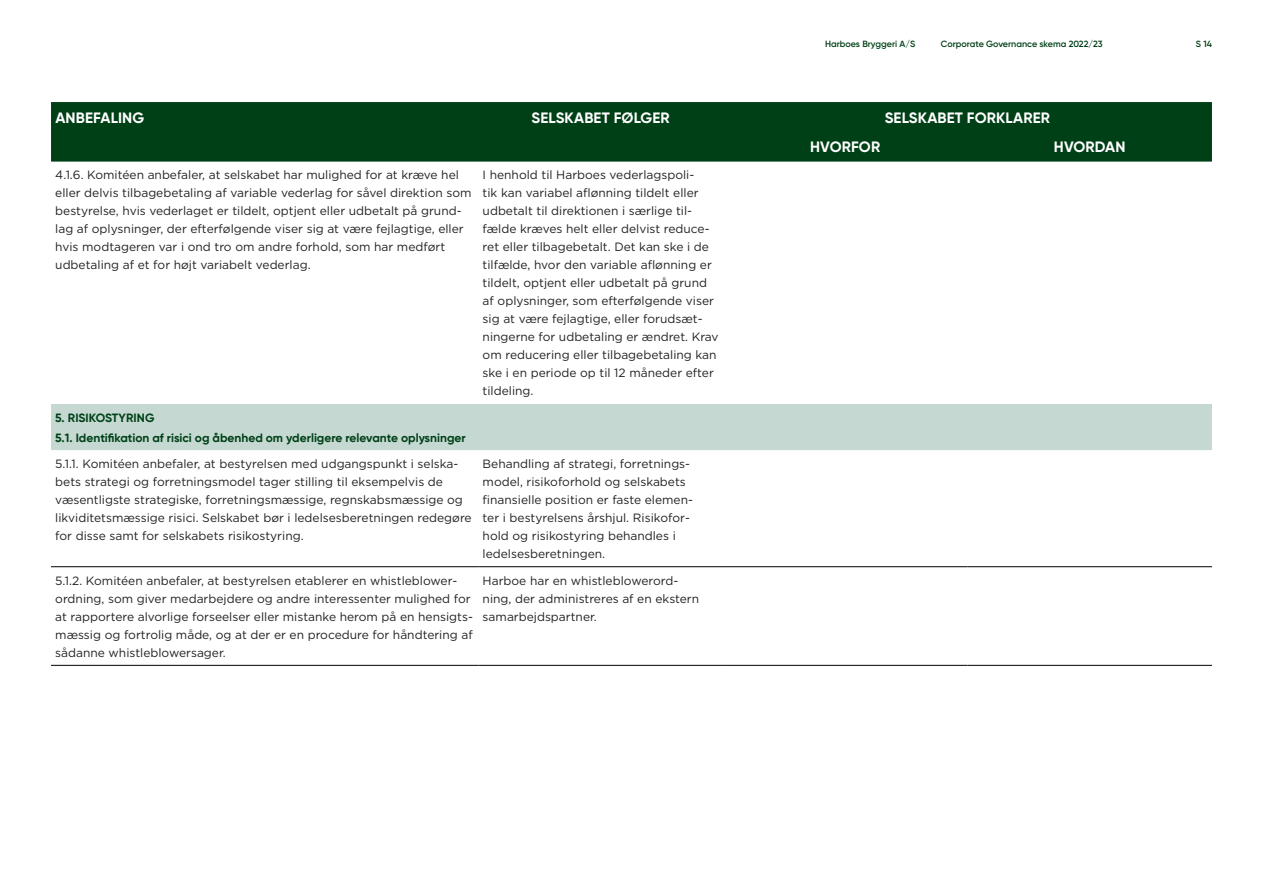
<style>
.page{position:relative;width:1263px;height:893px;background:#fff}
.page>*{position:absolute;margin:0;border:0;box-sizing:border-box;transform-origin:0 0}
.Skema_BIG_Header{font:700 15px "Gilroy Office";letter-spacing:.01em;color:#fff}
.Skema_Brødtekst{font:12px/18px "Gotham";color:#212121}
.Skema_Header_2{font:700 12px "Gilroy Office";color:#004017}
.Skema_Header_1{font:700 12px "Gilroy Office";letter-spacing:.01em;color:#004017}
.t1{font:600 9px "Gilroy Office";color:#004017}
</style>
<div class="page">
<div style="left:51px;top:102px;width:1161px;height:60px;background:#004017"></div>
<div style="left:51px;top:404px;width:1161px;height:46px;background:#c5d9d2"></div>
<hr style="left:51px;top:566px;width:427px;height:1px;background:#000">
<hr style="left:478px;top:566px;width:245px;height:1px;background:#000">
<hr style="left:723px;top:566px;width:244px;height:1px;background:#000">
<hr style="left:967px;top:566px;width:245px;height:1px;background:#000">
<hr style="left:51px;top:665px;width:427px;height:1px;background:#000">
<hr style="left:478px;top:665px;width:245px;height:1px;background:#000">
<hr style="left:723px;top:665px;width:244px;height:1px;background:#000">
<hr style="left:967px;top:665px;width:245px;height:1px;background:#000">
<p class="t1" style="left:825px;top:38px;width:92px">Harboes Bryggeri A/S</p>
<p class="t1" style="left:941px;top:38px;width:163px">Corporate Governance skema 2022/23</p>
<p class="t1" style="left:1196px;top:38px;width:18px">S 14</p>
<p class="Skema_BIG_Header" style="left:55px;top:108px;width:90px">ANBEFALING</p>
<p class="Skema_BIG_Header" style="left:532px;top:108px;width:140px">SELSKABET FØLGER</p>
<p class="Skema_BIG_Header" style="left:885px;top:108px;width:167px">SELSKABET FORKLARER</p>
<p class="Skema_BIG_Header" style="left:810px;top:138px;width:72px">HVORFOR</p>
<p class="Skema_BIG_Header" style="left:1054px;top:138px;width:73px">HVORDAN</p>
<p class="Skema_Brødtekst" style="left:55px;top:166px;width:418px">4.1.6. Komitéen anbefaler, at selskabet har mulighed for at kræve hel eller delvis tilbagebetaling af variable vederlag for såvel direktion som bestyrelse, hvis vederlaget er tildelt, optjent eller udbetalt på grund&shy;lag af oplysninger, der efterfølgende viser sig at være fejlagtige, eller hvis modtageren var i ond tro om andre forhold, som har medført udbetaling af et for højt variabelt vederlag.</p>
<p class="Skema_Brødtekst" style="left:483px;top:166px;width:237px">I henhold til Harboes vederlagspoli-<br>tik kan variabel aflønning tildelt eller udbetalt til direktionen i særlige til&shy;fælde kræves helt eller delvist reduce&shy;ret eller tilbagebetalt. Det kan ske i de tilfælde, hvor den variable aflønning er tildelt, optjent eller udbetalt på grund af oplysninger, som efterfølgende viser sig at være fejlagtige, eller forudsæt&shy;ningerne for udbetaling er ændret. Krav om reducering eller tilbagebetaling kan ske i en periode op til 12 måneder efter tildeling.</p>
<p class="Skema_Header_1" style="left:55px;top:410px;width:101px">5. RISIKOSTYRING</p>
<p class="Skema_Header_2" style="left:55px;top:430px;width:412px">5.1. Identifikation af risici og åbenhed om yderligere relevante oplysninger</p>
<p class="Skema_Brødtekst" style="left:55px;top:455px;width:418px">5.1.1. Komitéen anbefaler, at bestyrelsen med udgangspunkt i selska&shy;bets strategi og forretningsmodel tager stilling til eksempelvis de væsentligste strategiske, forretningsmæssige, regnskabsmæssige og likviditetsmæssige risici. Selskabet bør i ledelsesberetningen redegøre for disse samt for selskabets risikostyring.</p>
<p class="Skema_Brødtekst" style="left:483px;top:455px;width:212px">Behandling af strategi, forretnings&shy;model, risikoforhold og selskabets finansielle position er faste elemen&shy;ter i bestyrelsens årshjul. Risikofor&shy;hold og risikostyring behandles i ledelsesberetningen.</p>
<p class="Skema_Brødtekst" style="left:55px;top:571px;width:419px">5.1.2. Komitéen anbefaler, at bestyrelsen etablerer en whistleblower&shy;ordning, som giver medarbejdere og andre interessenter mulighed for at rapportere alvorlige forseelser eller mistanke herom på en hensigts&shy;mæssig og fortrolig måde, og at der er en procedure for håndtering af sådanne whistleblowersager.</p>
<p class="Skema_Brødtekst" style="left:483px;top:571px;width:218px">Harboe har en whistleblowerord&shy;ning, der administreres af en ekstern samarbejdspartner.</p>
</div>
